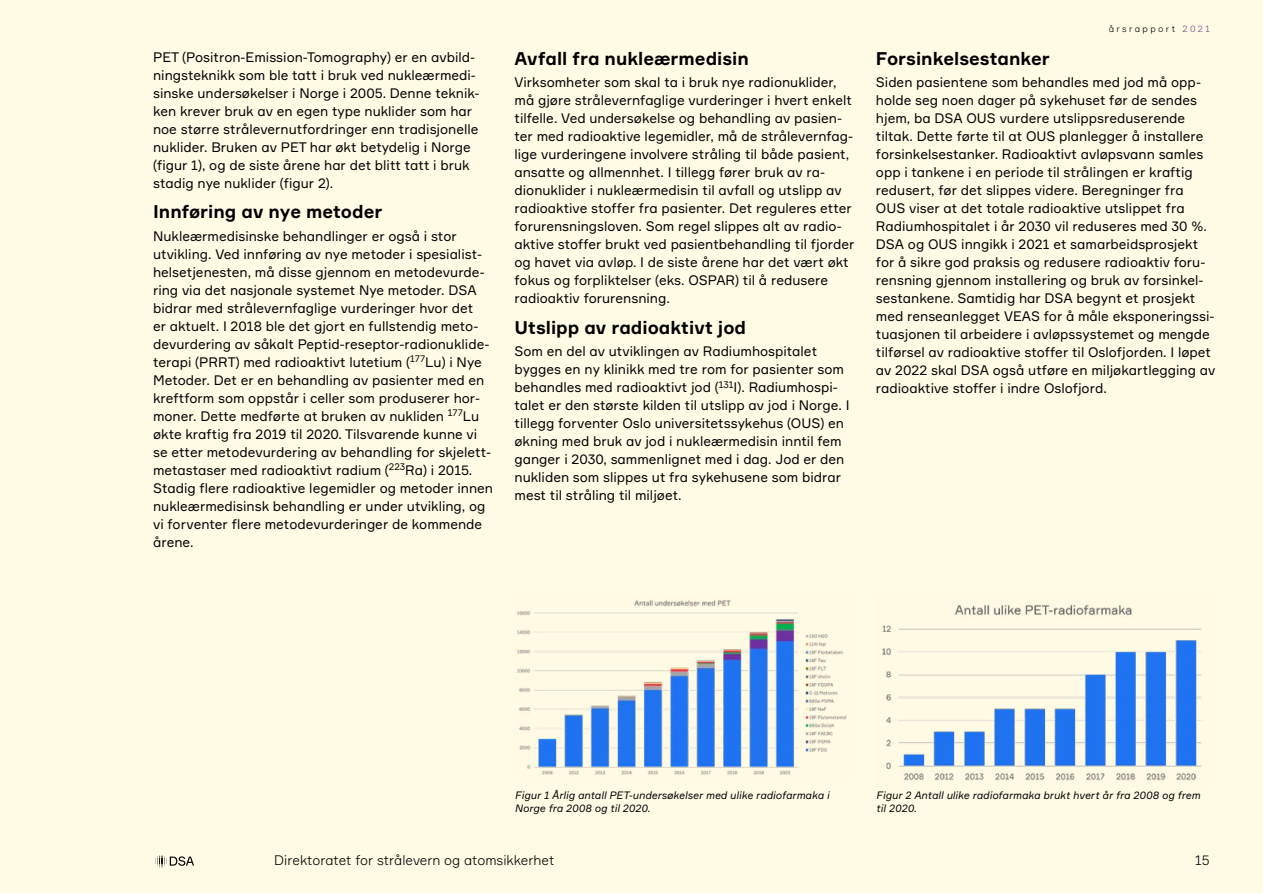
<style>
.page{position:relative;width:1263px;height:893px;background:#fffbe5}
.page>*{position:absolute;margin:0;border:0;box-sizing:border-box;transform-origin:0 0}
.t1{font:700 18px "Formular";color:#000}
.t2{font:13.5px/18px "Formular";color:#000}
.t3{font:300 13.5px "Formular";color:#000}
.t4{font:italic 10.5px/12.6px "Formular";color:#000}
.t5{font:300 9px "Formular";letter-spacing:.26em;color:#000}
.s1{color:#724695}
</style>
<div class="page">
<img style="left:517px;top:600px;width:330px;height:175px">
<img style="left:882px;top:604px;width:320px;height:178px">
<p class="t2" style="left:153px;top:47px;width:328px">PET (Positron-Emission-Tomography) er en avbild&shy;ningsteknikk som ble tatt i bruk ved nukleærmedi&shy;sinske undersøkelser i Norge i 2005. Denne teknik&shy;ken krever bruk av en egen type nuklider som har noe større strålevernutfordringer enn tradisjonelle nuklider. Bruken av PET har økt betydelig i Norge (figur 1), og de siste årene har det blitt tatt i bruk stadig nye nuklider (figur 2).</p>
<h1 class="t1" style="left:153px;top:201px;width:231px">Innføring av nye metoder</h1>
<p class="t2" style="left:153px;top:226px;width:341px">Nukleærmedisinske behandlinger er også i stor utvikling. Ved innføring av nye metoder i spesialist&shy;helsetjenesten, må disse gjennom en metodevurde&shy;ring via det nasjonale systemet Nye metoder. DSA bidrar med strålevernfaglige vurderinger hvor det<br>er aktuelt. I 2018 ble det gjort en fullstendig meto&shy;devurdering av såkalt Peptid-reseptor-radionuklide&shy;terapi (PRRT) med radioaktivt lutetium (<sup>177</sup>Lu) i Nye Metoder. Det er en behandling av pasienter med en kreftform som oppstår i celler som produserer hor&shy;moner. Dette medførte at bruken av nukliden <sup>177</sup>Lu økte kraftig fra 2019 til 2020. Tilsvarende kunne vi se etter metodevurdering av behandling for skjelett&shy;metastaser med radioaktivt radium (<sup>223</sup>Ra) i 2015.<br>Stadig flere radioaktive legemidler og metoder innen nukleærmedisinsk behandling er under utvikling, og vi forventer flere metodevurderinger de kommende årene.</p>
<h1 class="t1" style="left:514px;top:47px;width:236px">Avfall fra nukleærmedisin</h1>
<p class="t2" style="left:514px;top:73px;width:341px">Virksomheter som skal ta i bruk nye radionuklider, må gjøre strålevernfaglige vurderinger i hvert enkelt tilfelle. Ved undersøkelse og behandling av pasien&shy;ter med radioaktive legemidler, må de strålevernfag&shy;lige vurderingene involvere stråling til både pasient, ansatte og allmennhet. I tillegg fører bruk av ra&shy;dionuklider i nukleærmedisin til avfall og utslipp av radioaktive stoffer fra pasienter. Det reguleres etter forurensningsloven. Som regel slippes alt av radio&shy;aktive stoffer brukt ved pasientbehandling til fjorder og havet via avløp. I de siste årene har det vært økt fokus og forpliktelser (eks. OSPAR) til å redusere radioaktiv forurensning.</p>
<h1 class="t1" style="left:514px;top:316px;width:233px">Utslipp av radioaktivt jod</h1>
<p class="t2" style="left:514px;top:342px;width:337px">Som en del av utviklingen av Radiumhospitalet bygges en ny klinikk med tre rom for pasienter som behandles med radioaktivt jod (<sup>131</sup>I). Radiumhospi&shy;talet er den største kilden til utslipp av jod i Norge. I tillegg forventer Oslo universitetssykehus (OUS) en økning med bruk av jod i nukleærmedisin inntil fem ganger i 2030, sammenlignet med i dag. Jod er den nukliden som slippes ut fra sykehusene som bidrar mest til stråling til miljøet.</p>
<p class="t5" style="left:1109px;top:24px;width:103px">årsrapport <span class="s1">2021</span></p>
<h1 class="t1" style="left:876px;top:47px;width:175px">Forsinkelsestanker</h1>
<p class="t2" style="left:876px;top:73px;width:341px">Siden pasientene som behandles med jod må opp&shy;holde seg noen dager på sykehuset før de sendes hjem, ba DSA OUS vurdere utslippsreduserende tiltak. Dette førte til at OUS planlegger å installere forsinkelsestanker. Radioaktivt avløpsvann samles opp i tankene i en periode til strålingen er kraftig redusert, før det slippes videre. Beregninger fra OUS viser at det totale radioaktive utslippet fra Radiumhospitalet i år 2030 vil reduseres med 30 %.<br>DSA og OUS inngikk i 2021 et samarbeidsprosjekt for å sikre god praksis og redusere radioaktiv foru&shy;rensning gjennom installering og bruk av forsinkel&shy;sestankene. Samtidig har DSA begynt et prosjekt med renseanlegget VEAS for å måle eksponeringssi&shy;tuasjonen til arbeidere i avløpssystemet og mengde tilførsel av radioaktive stoffer til Oslofjorden. I løpet av 2022 skal DSA også utføre en miljøkartlegging av radioaktive stoffer i indre Oslofjord.</p>
<p class="t4" style="left:515px;top:789px;width:316px">Figur 1 Årlig antall PET-undersøkelser med ulike radiofarmaka i<br>Norge fra 2008 og til 2020.</p>
<p class="t4" style="left:876px;top:789px;width:326px">Figur 2 Antall ulike radiofarmaka brukt hvert år fra 2008 og frem til 2020.</p>
<p class="t3" style="left:274px;top:852px;width:282px">Direktoratet for strålevern og atomsikkerhet</p>
<p class="t3" style="left:1195px;top:852px;width:16px">15</p>
</div>
